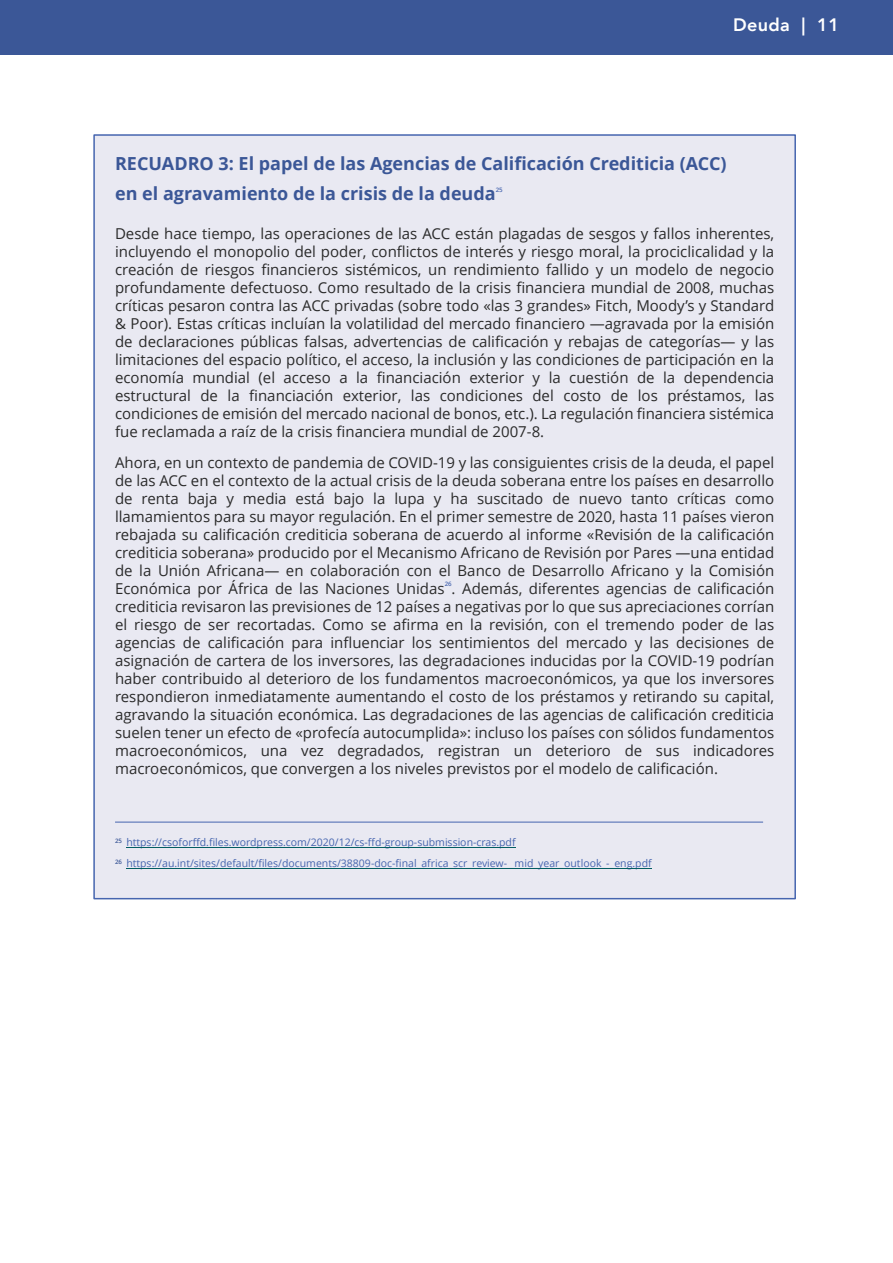
<style>
.page{position:relative;width:893px;height:1263px;background:#fff}
.page>*{position:absolute;margin:0;border:0;box-sizing:border-box;transform-origin:0 0}
.t1{font:700 18px/30px "Open Sans";color:#3b5797}
.t2{font:800 18px "Avenir";letter-spacing:.02em;color:#fff}
.t3{font:15px/18px "Open Sans";color:#2a2a2a;text-align:justify}
.t4{font:10.5px "Open Sans";color:#4665af}
.t5{font:600 6.15px "Open Sans";color:#4665af}
</style>
<div class="page">
<div style="left:0;top:0;width:893px;height:54px;background:#3b5797"></div>
<div style="left:93px;top:134px;width:703px;height:765px;background:#e9e9f2;border:2px solid #4665af"></div>
<hr style="left:126px;top:868px;width:526px;height:1px;background:#045d63">
<hr style="left:115px;top:822px;width:648px;height:1px;background:#4665af">
<hr style="left:126px;top:847px;width:390px;height:1px;background:#045d63">
<p class="t2" style="left:733px;top:13px;width:107px">Deuda | 11</p>
<p class="t1" style="left:115px;top:150px;width:613px">RECUADRO 3: El papel de las Agencias de Calificación Crediticia (ACC) en el agravamiento de la crisis de la deuda</p>
<p class="t5" style="left:496px;top:187px;width:8px">25</p>
<p class="t3" style="left:115px;top:226px;width:661px">Desde hace tiempo, las operaciones de las ACC están plagadas de sesgos y fallos inherentes, incluyendo el monopolio del poder, conflictos de interés y riesgo moral, la prociclicalidad y la creación de riesgos financieros sistémicos, un rendimiento fallido y un modelo de negocio profundamente defectuoso. Como resultado de la crisis financiera mundial de 2008, muchas críticas pesaron contra las ACC privadas (sobre todo «las 3 grandes» Fitch, Moody’s y Standard &amp; Poor). Estas críticas incluían la volatilidad del mercado financiero —agravada por la emisión de declaraciones públicas falsas, advertencias de calificación y rebajas de categorías— y las limitaciones del espacio político, el acceso, la inclusión y las condiciones de participación en la economía mundial (el acceso a la financiación exterior y la cuestión de la dependencia estructural de la financiación exterior, las condiciones del costo de los préstamos, las condiciones de emisión del mercado nacional de bonos, etc.). La regulación financiera sistémica fue reclamada a raíz de la crisis financiera mundial de 2007-8.</p>
<p class="t3" style="left:115px;top:455px;width:661px">Ahora, en un contexto de pandemia de COVID-19 y las consiguientes crisis de la deuda, el papel de las ACC en el contexto de la actual crisis de la deuda soberana entre los países en desarrollo de renta baja y media está bajo la lupa y ha suscitado de nuevo tanto críticas como llamamientos para su mayor regulación. En el primer semestre de 2020, hasta 11 países vieron rebajada su calificación crediticia soberana de acuerdo al informe «Revisión de la calificación crediticia soberana» producido por el Mecanismo Africano de Revisión por Pares —una entidad de la Unión Africana— en colaboración con el Banco de Desarrollo Africano y la Comisión Económica por África de las Naciones Unidas</p>
<p class="t5" style="left:445px;top:582px;width:8px">26</p>
<p class="t3" style="left:115px;top:581px;width:661px;text-indent:337px">. Además, diferentes agencias de calificación crediticia revisaron las previsiones de 12 países a negativas por lo que sus apreciaciones corrían el riesgo de ser recortadas. Como se afirma en la revisión, con el tremendo poder de las agencias de calificación para influenciar los sentimientos del mercado y las decisiones de asignación de cartera de los inversores, las degradaciones inducidas por la COVID-19 podrían haber contribuido al deterioro de los fundamentos macroeconómicos, ya que los inversores respondieron inmediatamente aumentando el costo de los préstamos y retirando su capital, agravando la situación económica. Las degradaciones de las agencias de calificación crediticia suelen tener un efecto de «profecía autocumplida»: incluso los países con sólidos fundamentos macroeconómicos, una vez degradados, registran un deterioro de sus indicadores macroeconómicos, que convergen a los niveles previstos por el modelo de calificación.</p>
<p class="t4" style="left:115px;top:838px;width:402px"><sup>25</sup> https://csoforffd.files.wordpress.com/2020/12/cs-ffd-group-submission-cras.pdf</p>
<p class="t4" style="left:115px;top:859px;width:538px"><sup>26</sup> https://au.int/sites/default/files/documents/38809-doc-final_africa_scr_review- _mid_year_outlook_-_eng.pdf</p>
</div>
